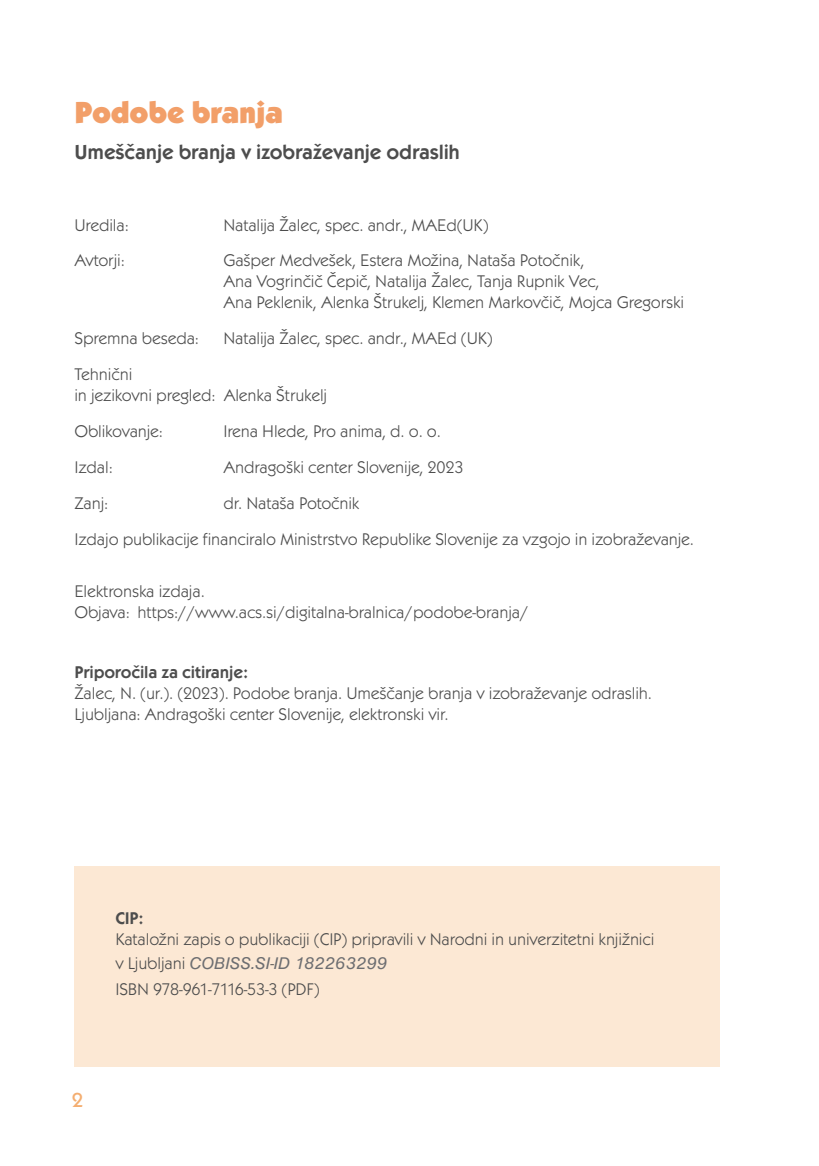
<style>
.page{position:relative;width:819px;height:1166px;background:#fff}
.page>*{position:absolute;margin:0;border:0;box-sizing:border-box;transform-origin:0 0}
.t1{font:31.5px "Kabel Itc TEE Ultr";letter-spacing:-.01em;color:#f29f69}
.t2{font:600 21px "Kabel Itc TEE";letter-spacing:-.01em;color:#4d4d4d}
.t3{font:500 21px "Kabel Itc TEE";color:#f4ae71}
.t4{font:17.5px/21px "Kabel Itc TEE";letter-spacing:-.01em;color:#4d4d4d}
.t5{font:italic 17.5px "Nimbus San DEE";letter-spacing:.01em;color:#6d6e71}
.t6{font:600 17.5px "Kabel Itc TEE";letter-spacing:-.01em;color:#4d4d4d}
.s1{font-family:"Kabel Itc TEE";font-style:normal;color:#4d4d4d}
</style>
<div class="page">
<div style="left:74px;top:866px;width:645px;height:201px;background:#fce8d4"></div>
<h1 class="t1" style="left:74px;top:94px;width:210px">Podobe branja</h1>
<p class="t2" style="left:74px;top:140px;width:387px">Umeščanje branja v izobraževanje odraslih</p>
<p class="t4" style="left:74px;top:215px;width:56px">Uredila:</p>
<p class="t4" style="left:223px;top:215px;width:267px">Natalija Žalec, spec. andr., MAEd(UK)</p>
<p class="t4" style="left:74px;top:250px;width:52px">Avtorji:</p>
<p class="t4" style="left:223px;top:250px;width:462px">Gašper Medvešek, Estera Možina, Nataša Potočnik,<br>Ana Vogrinčič Čepič, Natalija Žalec, Tanja Rupnik Vec,<br>Ana Peklenik, Alenka Štrukelj, Klemen Markovčič, Mojca Gregorski</p>
<p class="t4" style="left:74px;top:328px;width:126px">Spremna beseda:</p>
<p class="t4" style="left:223px;top:328px;width:271px">Natalija Žalec, spec. andr., MAEd (UK)</p>
<p class="t4" style="left:74px;top:364px;width:254px">Tehnični<br>in jezikovni pregled: Alenka Štrukelj</p>
<p class="t4" style="left:74px;top:421px;width:90px">Oblikovanje:</p>
<p class="t4" style="left:223px;top:421px;width:219px">Irena Hlede, Pro anima, d. o. o.</p>
<p class="t4" style="left:74px;top:457px;width:40px">Izdal:</p>
<p class="t4" style="left:223px;top:457px;width:242px">Andragoški center Slovenije, 2023</p>
<p class="t4" style="left:74px;top:493px;width:35px">Zanj:</p>
<p class="t4" style="left:74px;top:485px;width:621px;line-height:35.9px;text-indent:149px">dr. Nataša Potočnik<br>Izdajo publikacije financiralo Ministrstvo Republike Slovenije za vzgojo in izobraževanje.</p>
<p class="t4" style="left:74px;top:581px;width:456px">Elektronska izdaja.<br>Objava: https://www.acs.si/digitalna-bralnica/podobe-branja/</p>
<p class="t6" style="left:74px;top:662px;width:175px">Priporočila za citiranje:</p>
<p class="t4" style="left:74px;top:683px;width:579px">Žalec, N. (ur.). (2023). Podobe branja. Umeščanje branja v izobraževanje odraslih.<br>Ljubljana: Andragoški center Slovenije, elektronski vir.</p>
<p class="t6" style="left:115px;top:908px;width:30px">CIP:</p>
<p class="t4" style="left:115px;top:928px;width:540px">Kataložni zapis o publikaciji (CIP) pripravili v Narodni in univerzitetni knjižnici</p>
<p class="t5" style="left:115px;top:953px;width:273px"><span class="s1">v Ljubljani</span> COBISS.SI<span class="s1">-</span>ID 182263299</p>
<p class="t4" style="left:115px;top:979px;width:206px">ISBN 978-961-7116-53-3 (PDF)</p>
<p class="t3" style="left:72px;top:1088px;width:13px">2</p>
</div>
